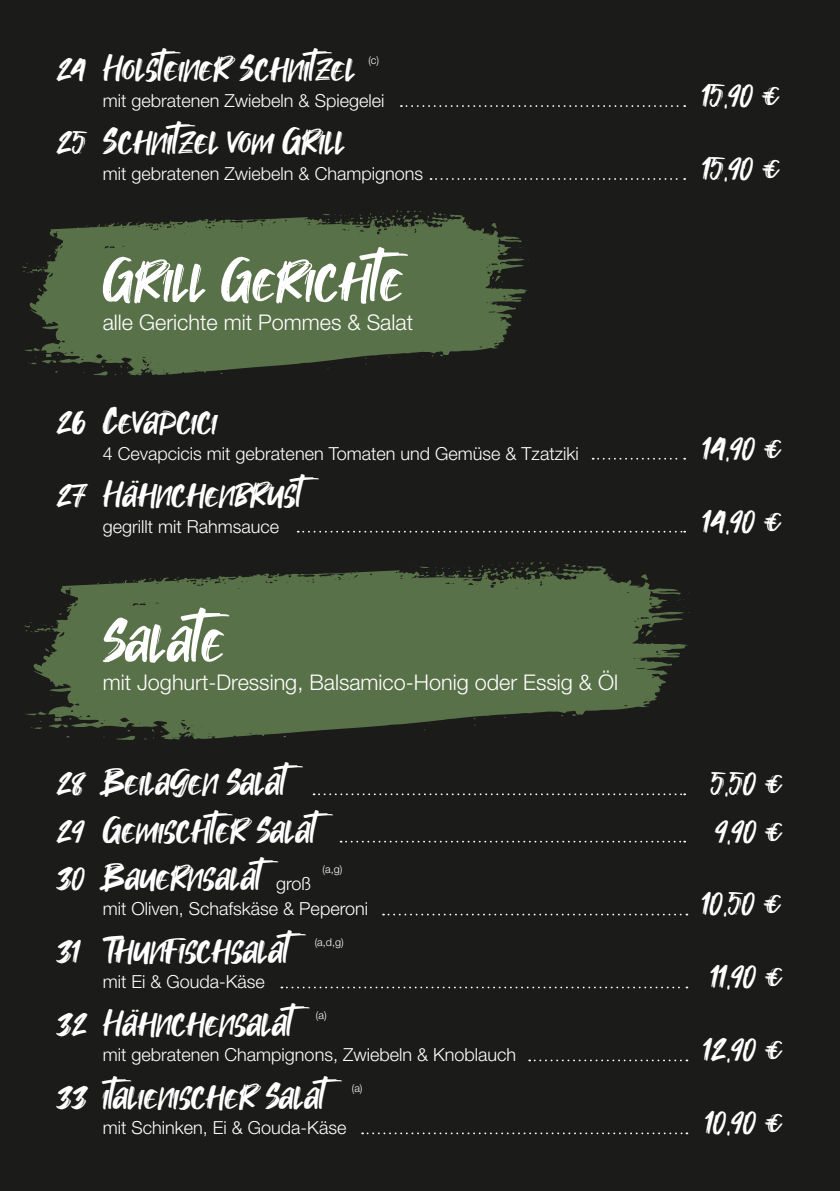
<style>
.page{position:relative;width:840px;height:1191px;background:#fff}
.page>*{position:absolute;margin:0;border:0;box-sizing:border-box;transform-origin:0 0}
.t1{font:59.4px "Takota";color:#fff}
.t2{font:36px "Takota";color:#fff}
.t3{font:300 21.6px "Helvetica Neue LT Pro";color:#fff}
.t4{font:300 18px "Helvetica Neue LT Pro";color:#fff}
.t5{font:300 10.8px "Helvetica Neue LT Pro";color:#fff}
</style>
<div class="page">
<div style="left:0;top:0;width:839px;height:1191px;background:#1b1b1a"></div>
<svg style="left:430px;top:178px;width:254px;height:2px"></svg>
<svg style="left:22px;top:210px;width:506px;height:165px;fill:#597148"></svg>
<svg style="left:592px;top:458px;width:92px;height:1px"></svg>
<svg style="left:297px;top:531px;width:387px;height:1px"></svg>
<svg style="left:24px;top:562px;width:665px;height:178px;fill:#597148"></svg>
<svg style="left:313px;top:793px;width:371px;height:2px"></svg>
<svg style="left:340px;top:840px;width:344px;height:2px"></svg>
<svg style="left:383px;top:913px;width:304px;height:2px"></svg>
<svg style="left:281px;top:986px;width:406px;height:2px"></svg>
<svg style="left:400px;top:105px;width:284px;height:2px"></svg>
<svg style="left:529px;top:1059px;width:158px;height:2px"></svg>
<svg style="left:362px;top:1132px;width:325px;height:2px"></svg>
<h2 class="t2" style="left:57px;top:46px;width:300px">24 Holsteiner Schnitzel</h2>
<p class="t4" style="left:103px;top:90px;width:283px">mit gebratenen Zwiebeln &amp; Spiegelei</p>
<h2 class="t2" style="left:701px;top:72px;width:80px">15,90 €</h2>
<p class="t5" style="left:368px;top:54px;width:12px">(c)</p>
<h2 class="t2" style="left:57px;top:119px;width:290px">25 Schnitzel vom Grill</h2>
<p class="t4" style="left:103px;top:162px;width:322px">mit gebratenen Zwiebeln &amp; Champignons</p>
<h2 class="t2" style="left:701px;top:145px;width:80px">15,90 €</h2>
<h1 class="t1" style="left:103px;top:244px;width:317px">Grill Gerichte</h1>
<p class="t3" style="left:103px;top:309px;width:312px">alle Gerichte mit Pommes &amp; Salat</p>
<h2 class="t2" style="left:57px;top:399px;width:31px">26</h2>
<h2 class="t2" style="left:103px;top:399px;width:116px">Cevapcici</h2>
<p class="t4" style="left:103px;top:442px;width:477px">4 Cevapcicis mit gebratenen Tomaten und Gemüse &amp; Tzatziki</p>
<h2 class="t2" style="left:57px;top:472px;width:270px">27 Hähnchenbrust</h2>
<p class="t4" style="left:103px;top:515px;width:178px">gegrillt mit Rahmsauce</p>
<h1 class="t1" style="left:103px;top:604px;width:139px">Salate</h1>
<p class="t3" style="left:103px;top:669px;width:516px">mit Joghurt-Dressing, Balsamico-Honig oder Essig &amp; Öl</p>
<h2 class="t2" style="left:702px;top:425px;width:81px">14,90 €</h2>
<h2 class="t2" style="left:702px;top:497px;width:81px">14,90 €</h2>
<h2 class="t2" style="left:57px;top:760px;width:254px">28 Beilagen Salat</h2>
<h2 class="t2" style="left:710px;top:760px;width:74px">5,50 €</h2>
<h2 class="t2" style="left:57px;top:807px;width:284px">29 Gemischter Salat</h2>
<h2 class="t2" style="left:715px;top:807px;width:69px">9,90 €</h2>
<p class="t4" style="left:276px;top:872px;width:37px">groß</p>
<h2 class="t2" style="left:701px;top:880px;width:82px">10,50 €</h2>
<h2 class="t2" style="left:103px;top:855px;width:183px">Bauernsalat</h2>
<p class="t4" style="left:103px;top:898px;width:267px">mit Oliven, Schafskäse &amp; Peperoni</p>
<h2 class="t2" style="left:57px;top:855px;width:30px">30</h2>
<p class="t5" style="left:322px;top:862px;width:21px">(a,g)</p>
<h2 class="t2" style="left:103px;top:928px;width:211px">Thunfischsalat</h2>
<p class="t4" style="left:103px;top:971px;width:164px">mit Ei &amp; Gouda-Käse</p>
<h2 class="t2" style="left:57px;top:928px;width:25px">31</h2>
<p class="t5" style="left:314px;top:935px;width:31px">(a,d,g)</p>
<h2 class="t2" style="left:57px;top:1000px;width:261px">32 Hähnchensalat</h2>
<p class="t4" style="left:103px;top:1044px;width:415px">mit gebratenen Champignons, Zwiebeln &amp; Knoblauch</p>
<p class="t5" style="left:316px;top:1008px;width:12px">(a)</p>
<h2 class="t2" style="left:57px;top:1073px;width:293px">33 italienischer Salat</h2>
<p class="t4" style="left:103px;top:1116px;width:245px">mit Schinken, Ei &amp; Gouda-Käse</p>
<p class="t5" style="left:351px;top:1081px;width:12px">(a)</p>
<h2 class="t2" style="left:710px;top:953px;width:74px">11,90 €</h2>
<h2 class="t2" style="left:702px;top:1026px;width:82px">12,90 €</h2>
<h2 class="t2" style="left:704px;top:1099px;width:79px">10,90 €</h2>
</div>
